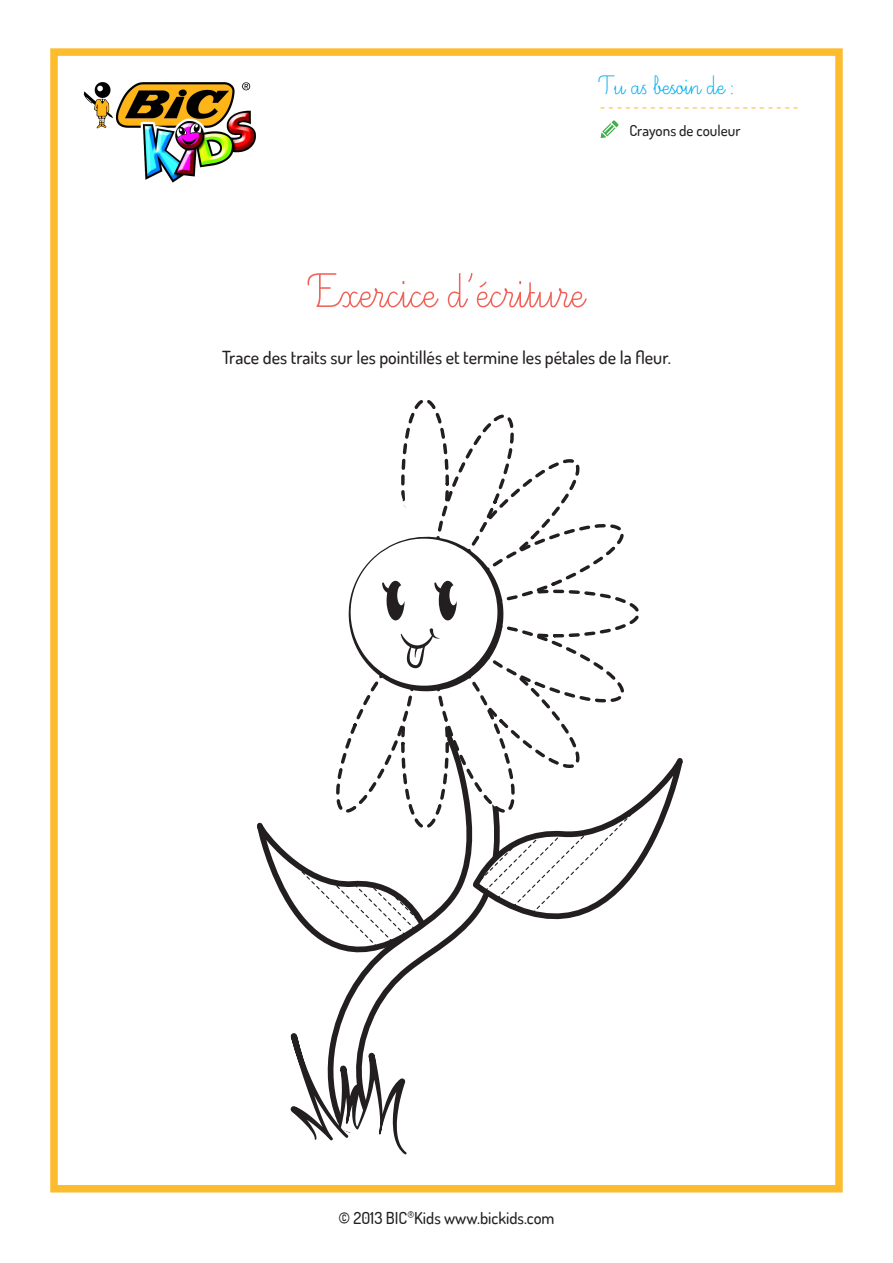
<style>
.page{position:relative;width:893px;height:1263px;background:#fff}
.page>*{position:absolute;margin:0;border:0;box-sizing:border-box;transform-origin:0 0}
.t1{font:60px "Ecriture A Romain Orne";color:#f16157}
.t2{font:33px "Ecriture A Romain Orne";color:#00aeef}
.t3{font:500 18px "Dosis";color:#231f20}
.t4{font:18px "Minion Pro";color:#fdbb2e}
.t5{font:500 16.5px "Dosis";color:#231f20}
.t6{font:500 15px "Dosis";color:#231f20}
</style>
<div class="page">
<div style="left:50px;top:48px;width:793px;height:1144px;border:8px solid #fdbb2e"></div>
<img style="left:83px;top:82px;width:173px;height:101px">
<svg style="left:601px;top:120px;width:18px;height:18px"></svg>
<svg style="left:290px;top:1033px;width:117px;height:121px"></svg>
<svg style="left:633px;top:761px;width:50px;height:115px"></svg>
<svg style="left:257px;top:407px;width:376px;height:609px"></svg>
<h2 class="t2" style="left:600px;top:69px;width:136px">Tu as besoin de :</h2>
<p class="t4" style="left:600px;top:94px;width:201px">------------------------</p>
<p class="t6" style="left:629px;top:121px;width:113px">Crayons de couleur</p>
<h1 class="t1" style="left:309px;top:262px;width:276px">Exercice d’écriture</h1>
<p class="t3" style="left:222px;top:346px;width:450px">Trace des traits sur les pointillés et termine les pétales de la fleur.</p>
<p class="t5" style="left:338px;top:1207px;width:218px">© 2013 BIC<sup>®</sup>Kids www.bickids.com</p>
</div>
